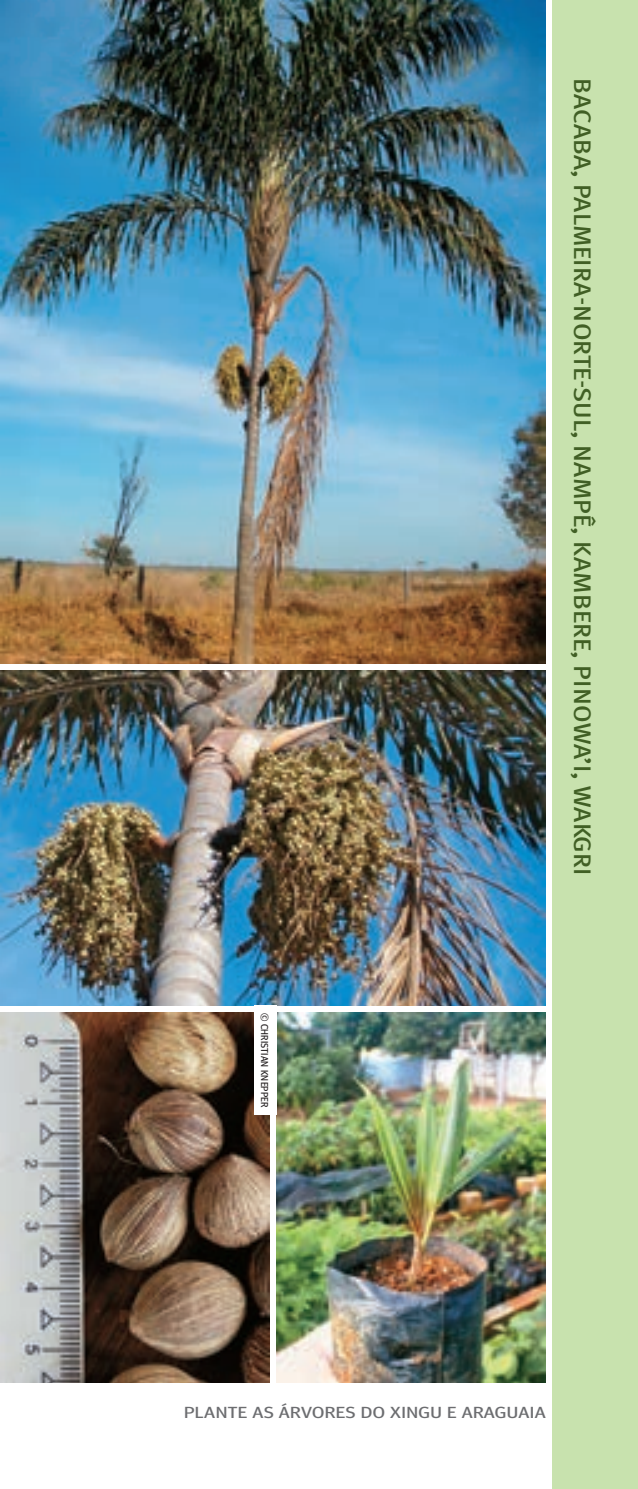
<style>
.page{position:relative;width:638px;height:1489px;background:#fff}
.page>*{position:absolute;margin:0;border:0;box-sizing:border-box;transform-origin:0 0}
.t1{font:500 condensed 24px "Meta Pro";letter-spacing:.005em;color:#415f25;scale:1.25 1}
.t2{font:16px "Meta Headline";letter-spacing:.02em;color:#6c6d70;scale:1.25 1}
.t3{font:10px "Meta Headline";letter-spacing:.02em;color:#231f20}
</style>
<div class="page">
<div style="left:553px;top:0;width:85px;height:1488px;background:#c8e2ae"></div>
<img style="left:0;top:0;width:546px;height:663px">
<img style="left:0;top:670px;width:546px;height:335px">
<img style="left:276px;top:1012px;width:270px;height:370px">
<img style="left:0;top:1012px;width:269px;height:370px">
<div style="left:254px;top:1005px;width:22px;height:109px;background:#fff"></div>
<p class="t3" style="left:271px;top:1012px;width:96px;rotate:90deg">© CHRISTIAN KNEPPER</p>
<p class="t1" style="left:600px;top:78px;width:639px;rotate:90deg">BACABA, PALMEIRA-NORTE-SUL, NAMPÊ, KAMBERE, PINOWA’I, WAKGRI</p>
<p class="t2" style="left:184px;top:1402px;width:291px">PLANTE AS ÁRVORES DO XINGU E ARAGUAIA</p>
</div>
